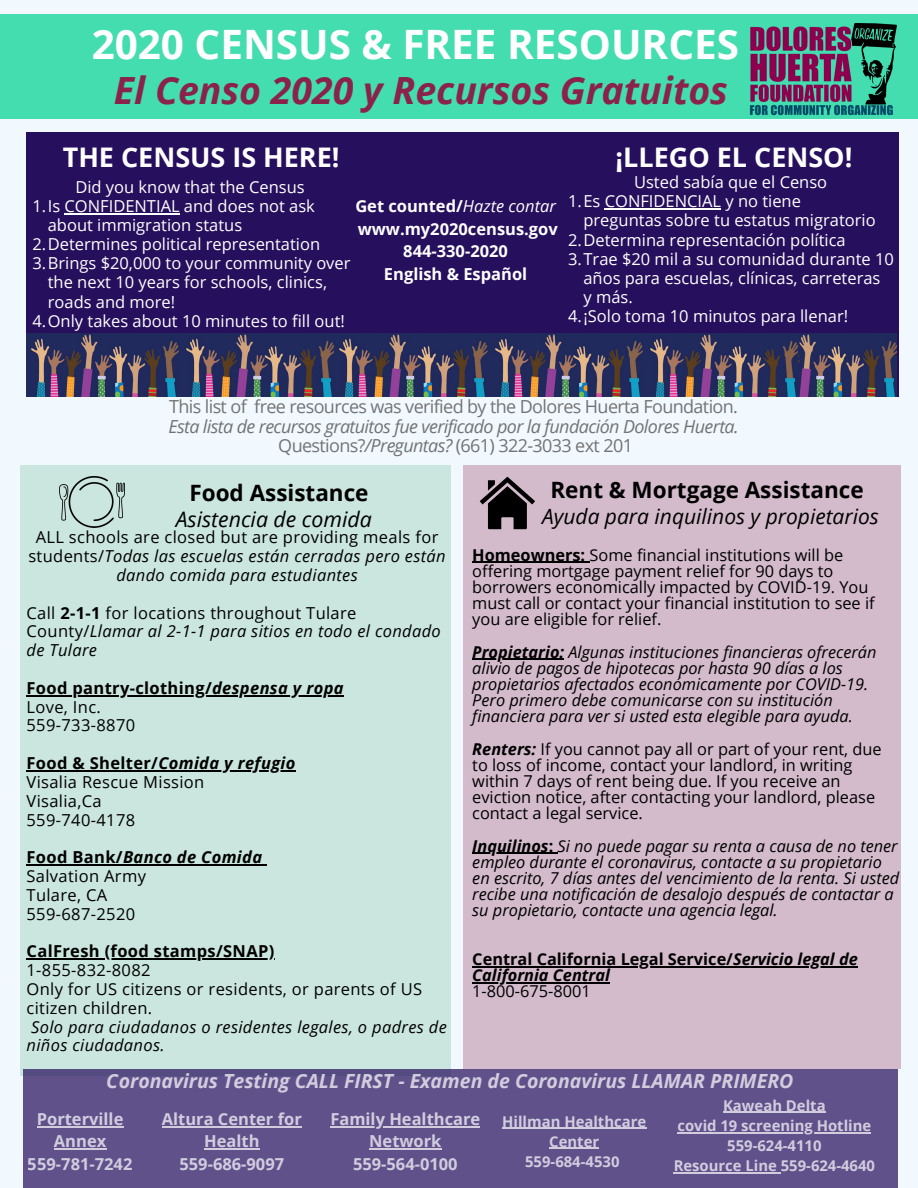
<style>
.page{position:relative;width:918px;height:1188px;background:#f1f9ff}
.page>*{position:absolute;margin:0;border:0;box-sizing:border-box;transform-origin:0 0}
.t1{font:700 40.5px "Open Sans";color:#fff}
.t2{font:italic 700 37.5px "Open Sans";color:#8b224b}
.t3{font:700 27px "Open Sans";color:#fff}
.t4{font:700 22.5px "Open Sans";color:#000}
.t5{font:italic 21.3px "Open Sans";color:#000}
.t6{font:italic 21px "Open Sans";color:#000}
.t7{font:italic 700 19.5px "Open Sans";color:#fff}
.t8{font:italic 18px/19.5px "Open Sans";letter-spacing:-.035em;color:#737373;text-align:center}
.t9{font:18px "Open Sans";letter-spacing:-.035em;color:#737373}
.t10{font:16.5px "Open Sans";color:#fff}
.t11{font:italic 16.5px/18.8px "Open Sans";letter-spacing:.02em;color:#000}
.t12{font:16.5px/18.8px "Open Sans";letter-spacing:.02em;color:#000}
.t13{font:700 16.5px/22.5px "Open Sans";color:#fff;text-align:center}
.t14{font:700 16.5px "Open Sans";letter-spacing:.02em;color:#000}
.t15{font:italic 16.35px/16.2px "Open Sans";color:#000}
.t16{font:16.35px/16.2px "Open Sans";color:#000}
.t17{font:italic 700 16.35px/16.2px "Open Sans";color:#000}
.t18{font:700 14.85px/20.2px "Open Sans";color:#fff;text-align:center}
.s1{font-weight:400;font-style:italic}
.s2{font-style:normal}
.s3{font-weight:700;font-style:normal}
.s4{font-weight:700}
.s5{font-weight:700;font-style:italic}
</style>
<div class="page">
<div style="left:0;top:14px;width:918px;height:104px;background:#43ddb0"></div>
<div style="left:26px;top:132px;width:873px;height:265px;background:#260f5d"></div>
<div style="left:20px;top:466px;width:430px;height:610px;background:#cae6de"></div>
<hr style="left:27px;top:695px;width:185px;height:1px;background:#000">
<hr style="left:212px;top:695px;width:132px;height:1px;background:#000">
<hr style="left:27px;top:770px;width:131px;height:1px;background:#000">
<hr style="left:158px;top:770px;width:138px;height:1px;background:#000">
<hr style="left:27px;top:864px;width:96px;height:1px;background:#000">
<hr style="left:123px;top:864px;width:139px;height:1px;background:#000">
<hr style="left:27px;top:958px;width:248px;height:1px;background:#000">
<img style="left:59px;top:477px;width:65px;height:50px">
<div style="left:23px;top:1069px;width:875px;height:119px;background:#60518b"></div>
<hr style="left:723px;top:1112px;width:103px;height:1px;background:#fff">
<hr style="left:677px;top:1132px;width:194px;height:1px;background:#fff">
<hr style="left:674px;top:1172px;width:107px;height:2px;background:#fff">
<hr style="left:162px;top:1126px;width:140px;height:1px;background:#fff">
<hr style="left:204px;top:1149px;width:56px;height:1px;background:#fff">
<hr style="left:37px;top:1126px;width:86px;height:1px;background:#fff">
<hr style="left:54px;top:1149px;width:52px;height:1px;background:#fff">
<hr style="left:330px;top:1126px;width:150px;height:1px;background:#fff">
<hr style="left:369px;top:1149px;width:73px;height:1px;background:#fff">
<hr style="left:502px;top:1128px;width:144px;height:1px;background:#fff">
<hr style="left:549px;top:1148px;width:50px;height:1px;background:#fff">
<hr style="left:65px;top:213px;width:115px;height:1px;background:#fff">
<img style="left:26px;top:333px;width:309px;height:63px">
<img style="left:335px;top:333px;width:463px;height:63px">
<img style="left:798px;top:333px;width:98px;height:63px">
<div style="left:463px;top:466px;width:437px;height:603px;background:#d3bbcb"></div>
<hr style="left:472px;top:562px;width:118px;height:1px;background:#000">
<hr style="left:472px;top:659px;width:92px;height:1px;background:#000">
<hr style="left:472px;top:853px;width:77px;height:1px;background:#000">
<hr style="left:472px;top:966px;width:261px;height:1px;background:#000">
<hr style="left:733px;top:966px;width:125px;height:1px;background:#000">
<hr style="left:472px;top:982px;width:138px;height:1px;background:#000">
<svg style="left:480px;top:477px;width:55px;height:52px"></svg>
<img style="left:750px;top:24px;width:146px;height:92px">
<hr style="left:605px;top:208px;width:116px;height:2px;background:#fff">
<h1 class="t1" style="left:92px;top:16px;width:649px">2020 CENSUS &amp; FREE RESOURCES</h1>
<h2 class="t2" style="left:114px;top:64px;width:616px">El Censo 2020 y Recursos Gratuitos</h2>
<h3 class="t3" style="left:63px;top:138px;width:278px">THE CENSUS IS HERE!</h3>
<p class="t10" style="left:568px;top:190px;width:234px">1.Es CONFIDENCIAL y no tiene</p>
<p class="t10" style="left:583px;top:209px;width:294px">preguntas sobre tu estatus migratorio</p>
<p class="t10" style="left:568px;top:228px;width:279px">2.Determina representación política</p>
<p class="t10" style="left:568px;top:247px;width:327px">3.Trae $20 mil a su comunidad durante 10</p>
<p class="t10" style="left:583px;top:266px;width:298px">años para escuelas, clínicas, carreteras</p>
<p class="t10" style="left:583px;top:285px;width:51px">y más.</p>
<p class="t10" style="left:568px;top:304px;width:282px">4.¡Solo toma 10 minutos para llenar!</p>
<h3 class="t3" style="left:616px;top:138px;width:238px">¡LLEGO EL CENSO!</h3>
<p class="t10" style="left:634px;top:171px;width:195px">Usted sabía que el Censo</p>
<p class="t10" style="left:75px;top:175px;width:231px">Did you know that the Census</p>
<p class="t10" style="left:32px;top:194px;width:284px">1.Is CONFIDENTIAL and does not ask</p>
<p class="t10" style="left:48px;top:213px;width:196px">about immigration status</p>
<p class="t10" style="left:32px;top:233px;width:289px">2.Determines political representation</p>
<p class="t10" style="left:32px;top:252px;width:320px">3.Brings $20,000 to your community over</p>
<p class="t10" style="left:48px;top:271px;width:281px">the next 10 years for schools, clinics,</p>
<p class="t10" style="left:48px;top:290px;width:129px">roads and more!</p>
<p class="t10" style="left:32px;top:309px;width:314px">4.Only takes about 10 minutes to fill out!</p>
<p class="t13" style="left:355px;top:195px;width:204px">Get counted/<span class="s1">Hazte contar </span>www.my2020census.gov<br>844-330-2020<br>English &amp; Español</p>
<p class="t9" style="left:169px;top:394px;width:571px">This list of free resources was verified by the Dolores Huerta Foundation.</p>
<p class="t8" style="left:168px;top:416px;width:572px">Esta lista de recursos gratuitos fue verificado por la fundación Dolores Huerta.<br><span class="s2">Questions?</span>/Preguntas? <span class="s2">(661) 322-3033 ext 201</span></p>
<h3 class="t4" style="left:189px;top:477px;width:181px">Food Assistance</h3>
<h3 class="t5" style="left:176px;top:504px;width:198px">Asistencia de comida</h3>
<p class="t11" style="left:28px;top:528px;width:419px;text-align:center"><span class="s2">ALL schools are closed but are providing meals for students/</span>Todas las escuelas están cerradas pero están dando comida para estudiantes</p>
<p class="t11" style="left:27px;top:603px;width:416px"><span class="s2">Call</span> <span class="s3">2-1-1</span> <span class="s2">for locations throughout Tulare<br>County/</span>Llamar al 2-1-1 para sitios en todo el condado de Tulare</p>
<p class="t12" style="left:27px;top:678px;width:319px"><span class="s4">Food pantry-clothing/</span><span class="s5">despensa y ropa<br></span>Love, Inc.<br>559-733-8870</p>
<p class="t12" style="left:27px;top:753px;width:270px"><span class="s4">Food &amp; Shelter/</span><span class="s5">Comida y refugio<br></span>Visalia Rescue Mission<br>Visalia,Ca<br>559-740-4178</p>
<p class="t12" style="left:27px;top:847px;width:237px"><span class="s4">Food Bank/</span><span class="s5">Banco de Comida<br></span>Salvation Army<br>Tulare, CA<br>559-687-2520</p>
<p class="t14" style="left:27px;top:940px;width:249px">CalFresh (food stamps/SNAP)</p>
<p class="t12" style="left:27px;top:960px;width:397px">1-855-832-8082<br>Only for US citizens or residents, or parents of US citizen children.</p>
<p class="t11" style="left:27px;top:1017px;width:422px">Solo para ciudadanos o residentes legales, o padres de niños ciudadanos.</p>
<h3 class="t4" style="left:550px;top:474px;width:315px">Rent &amp; Mortgage Assistance</h3>
<p class="t6" style="left:542px;top:502px;width:338px">Ayuda para inquilinos y propietarios</p>
<p class="t16" style="left:472px;top:546px;width:404px"><span class="s4">Homeowners:</span> Some financial institutions will be offering mortgage payment relief for 90 days to borrowers economically impacted by COVID-19. You must call or contact your financial institution to see if you are eligible for relief.</p>
<p class="t15" style="left:472px;top:643px;width:406px"><span class="s4">Propietario:</span> Algunas instituciones financieras ofrecerán alivio de pagos de hipotecas por hasta 90 días a los propietarios afectados económicamente por COVID-19.<br>Pero primero debe comunicarse con su institución financiera para ver si usted esta elegible para ayuda.</p>
<p class="t16" style="left:472px;top:740px;width:411px"><span class="s5">Renters:</span> If you cannot pay all or part of your rent, due to loss of income, contact your landlord, in writing within 7 days of rent being due. If you receive an eviction notice, after contacting your landlord, please contact a legal service.</p>
<p class="t15" style="left:472px;top:837px;width:429px"><span class="s4">Inquilinos</span><span class="s3">:</span> Si no puede pagar su renta a causa de no tener empleo durante el coronavirus, contacte a su propietario en escrito, 7 días antes del vencimiento de la renta. Si usted recibe una notificación de desalojo después de contactar a su propietario, contacte una agencia legal.</p>
<p class="t17" style="left:472px;top:951px;width:387px"><span class="s2">Central California Legal Service/</span>Servicio legal de<br>California Central</p>
<p class="t16" style="left:472px;top:983px;width:120px">1-800-675-8001</p>
<p class="t7" style="left:107px;top:1067px;width:688px">Coronavirus Testing CALL FIRST - Examen de Coronavirus LLAMAR PRIMERO</p>
<p class="t13" style="left:162px;top:1107px;width:141px">Altura Center for<br>Health<br>559-686-9097</p>
<p class="t18" style="left:674px;top:1095px;width:203px">Kaweah Delta<br>covid 19 screening Hotline<br>559-624-4110<br>Resource Line 559-624-4640</p>
<p class="t13" style="left:28px;top:1107px;width:106px">Porterville<br>Annex<br>559-781-7242</p>
<p class="t13" style="left:330px;top:1107px;width:151px">Family Healthcare<br>Network<br>559-564-0100</p>
<p class="t18" style="left:502px;top:1111px;width:146px">Hillman Healthcare<br>Center<br>559-684-4530</p>
</div>
